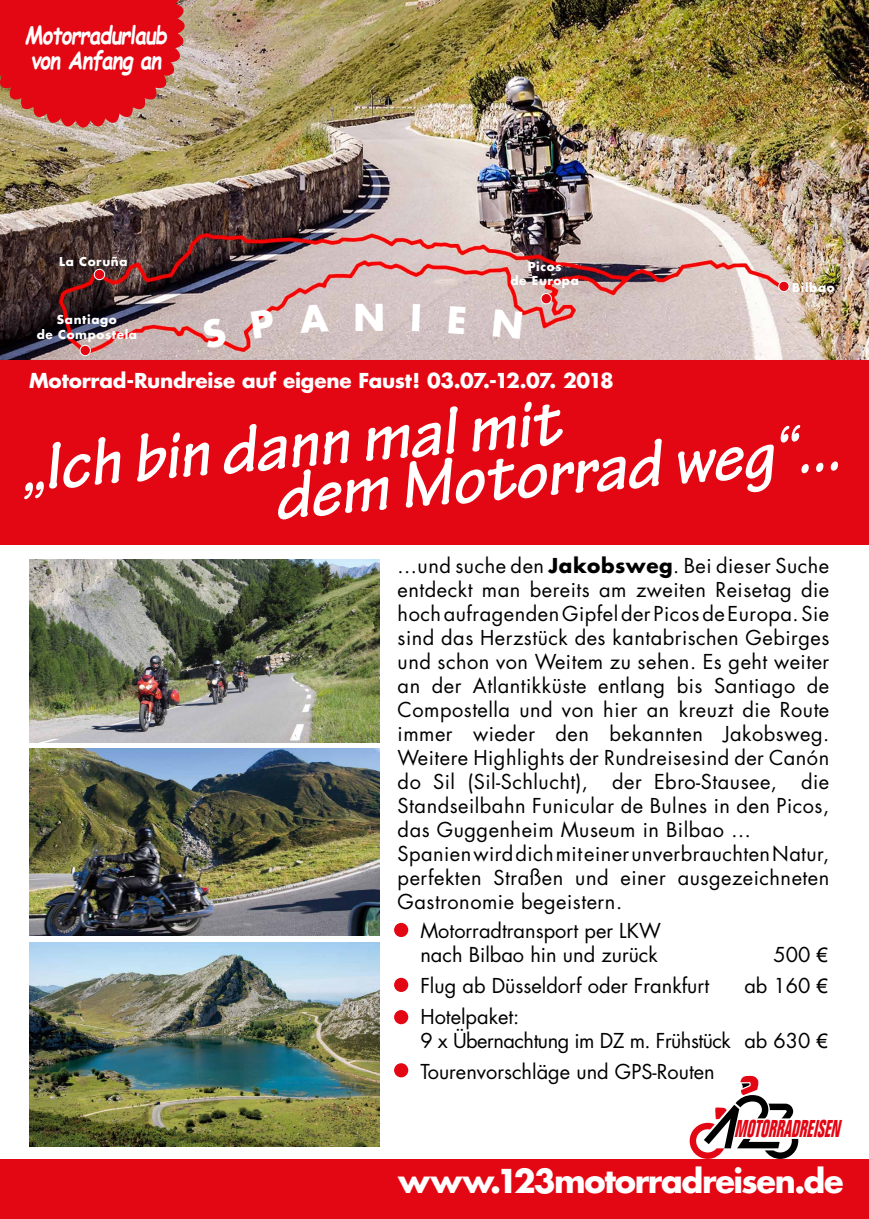
<style>
.page{position:relative;width:869px;height:1219px;background:#fff}
.page>*{position:absolute;margin:0;border:0;box-sizing:border-box;transform-origin:0 0}
.t1{font:italic 700 71px/50px "Tekton Pro";color:#fff}
.t2{font:700 36px "Futura";color:#fff}
.t3{font:700 32px "Futura";letter-spacing:-.04em;color:#fff}
.t4{font:700 24.55px/25.4px "Comic Sans MS";color:#fff;scale:.84 1}
.t5{font:italic 700 condensed 23.85px "Folio";color:#e30613;scale:.72 1}
.t6{font:20px/24px "Futura";letter-spacing:.025em;color:#000}
.t7{font:20px/31px "Futura";color:#000}
.t8{font:700 20px "Futura";letter-spacing:-.015em;color:#fff}
.t9{font:700 12px/14.4px "Futura";letter-spacing:.05em;color:#fff;text-align:center}
.s1{font-weight:700}
.s2{font-family:"Arial"}
</style>
<div class="page">
<img style="left:0;top:0;width:869px;height:361px">
<img style="left:29px;top:560px;width:351px;height:183px">
<img style="left:29px;top:748px;width:351px;height:188px">
<img style="left:29px;top:943px;width:351px;height:203px">
<div style="left:394px;top:923px;width:14px;height:14px;background:#e30613;border-radius:50%"></div>
<div style="left:394px;top:978px;width:14px;height:14px;background:#e30613;border-radius:50%"></div>
<div style="left:394px;top:1010px;width:14px;height:14px;background:#e30613;border-radius:50%"></div>
<div style="left:394px;top:1063px;width:14px;height:14px;background:#e30613;border-radius:50%"></div>
<div style="left:0;top:361px;width:869px;height:184px;background:#e30613"></div>
<div style="left:0;top:1159px;width:869px;height:60px;background:#e30613"></div>
<svg style="left:690px;top:1076px;width:109px;height:83px"></svg>
<div style="left:779px;top:281px;width:10px;height:11px;background:#e30613;border-radius:50%"></div>
<div style="left:778px;top:281px;width:11px;height:11px;border:1px solid #fff;border-radius:50%"></div>
<div style="left:94px;top:269px;width:11px;height:11px;background:#e30613;border-radius:50%"></div>
<div style="left:94px;top:269px;width:11px;height:11px;border:1px solid #fff;border-radius:50%"></div>
<div style="left:80px;top:345px;width:10px;height:11px;background:#e30613;border-radius:50%"></div>
<div style="left:80px;top:345px;width:11px;height:11px;border:1px solid #fff;border-radius:50%"></div>
<div style="left:541px;top:293px;width:10px;height:11px;background:#e30613;border-radius:50%"></div>
<div style="left:541px;top:293px;width:11px;height:11px;border:1px solid #fff;border-radius:50%"></div>
<svg style="left:0;top:0;width:185px;height:128px;background:#db2127"></svg>
<svg style="left:201px;top:317px;width:26px;height:33px"></svg>
<svg style="left:251px;top:309px;width:24px;height:30px"></svg>
<svg style="left:299px;top:304px;width:30px;height:29px"></svg>
<svg style="left:412px;top:304px;width:8px;height:28px"></svg>
<svg style="left:448px;top:306px;width:18px;height:28px"></svg>
<svg style="left:493px;top:309px;width:29px;height:30px"></svg>
<p class="t4" style="left:25px;top:22px;width:175px">Motorradurlaub von Anfang an</p>
<p class="t9" style="left:59px;top:254px;width:70px">La Coruña</p>
<p class="t9" style="left:37px;top:312px;width:102px">Santiago<br>de Compostela</p>
<h2 class="t2" style="left:353px;top:293px;width:33px">N</h2>
<p class="t9" style="left:510px;top:259px;width:70px">Picos<br>de Europa</p>
<p class="t8" style="left:29px;top:367px;width:586px">Motorrad-Rundreise auf eigene Faust! 03.07.-12.07. 2018</p>
<p class="t9" style="left:792px;top:280px;width:44px">Bilbao</p>
<h1 class="t1" style="left:268px;top:423px;width:569px;text-indent:-250px;rotate:-5deg">„Ich bin dann mal mit<br>dem Motorrad weg“...</h1>
<p class="t6" style="left:398px;top:554px;width:433px">...und suche den <span class="s1">Jakobsweg</span>. Bei dieser Suche entdeckt man bereits am zweiten Reisetag die hoch aufragenden Gipfel der Picos de Europa. Sie sind das Herzstück des kantabrischen Gebirges und schon von Weitem zu sehen. Es geht weiter an der Atlantikküste entlang bis Santiago de Compostella und von hier an kreuzt die Route immer wieder den bekannten Jakobsweg.<br>Weitere Highlights der Rundreisesind der Canón do Sil (Sil-Schlucht), der Ebro-Stausee, die Standseilbahn Funicular de Bulnes in den Picos, das Guggenheim Museum in Bilbao … Spanien wird dich mit einer unverbrauchten Natur, perfekten Straßen und einer ausgezeichneten Gastronomie begeistern.</p>
<p class="t6" style="left:744px;top:939px;width:85px;line-height:31px;text-align:right">500 <span class="s2">€<br></span>ab 160 <span class="s2">€</span></p>
<p class="t6" style="left:744px;top:1028px;width:85px">ab 630 <span class="s2">€</span></p>
<p class="t7" style="left:420px;top:918px;width:242px;line-height:24px">Motorradtransport per LKW nach Bilbao hin und zurück</p>
<p class="t7" style="left:420px;top:970px;width:290px">Flug ab Düsseldorf oder Frankfurt<br>Hotelpaket:</p>
<p class="t7" style="left:420px;top:1025px;width:312px">9 x Übernachtung im DZ m. Frühstück<br>Tourenvorschläge und GPS-Routen</p>
<p class="t5" style="left:734px;top:1116px;width:156px">MOTORRADREISEN</p>
<h3 class="t3" style="left:398px;top:1160px;width:447px">www.123motorradreisen.de</h3>
</div>
